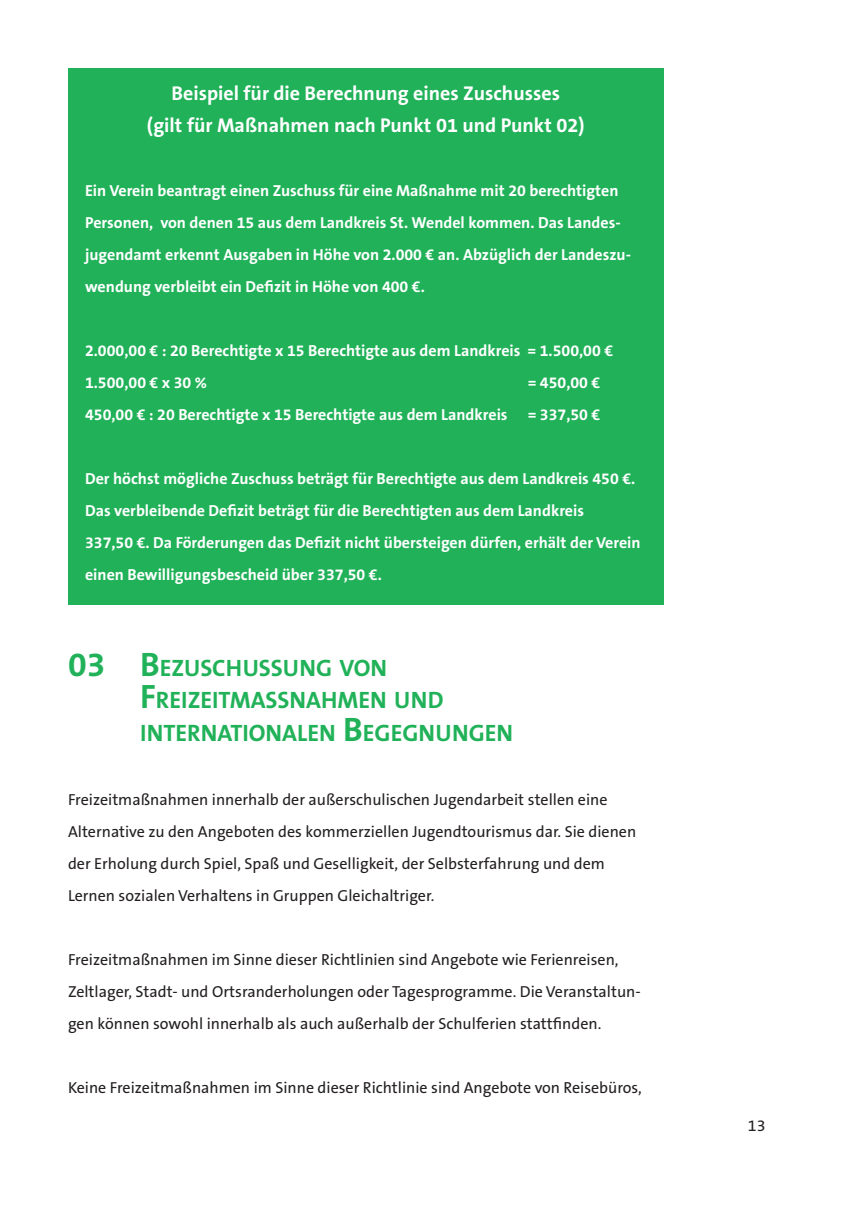
<style>
.page{position:relative;width:862px;height:1214px;background:#fff}
.page>*{position:absolute;margin:0;border:0;box-sizing:border-box;transform-origin:0 0}
.t1{font:700 34px "The Sans B7";color:#21b259}
.t2{font:700 23.8px/32px "The Sans B7";color:#21b259}
.t3{font:700 20px/32px "The Sans B7";color:#fff;text-align:center}
.t4{font:700 16px/32px "The Sans B7";color:#fff}
.t5{font:16px/32px "The Sans B5 Plain";color:#231f20}
.s1{font-size:34px}
</style>
<div class="page">
<div style="left:68px;top:68px;width:595px;height:536px;background:#21b259"></div>
<p class="t3" style="left:147px;top:78px;width:439px">Beispiel für die Berechnung eines Zuschusses<br>(gilt für Maßnahmen nach Punkt 01 und Punkt 02)</p>
<p class="t4" style="left:85px;top:175px;width:547px">Ein Verein beantragt einen Zuschuss für eine Maßnahme mit 20 berechtigten Personen, von denen 15 aus dem Landkreis St. Wendel kommen. Das Landes&shy;jugendamt erkennt Ausgaben in Höhe von 2.000 € an. Abzüglich der Landeszu&shy;wendung verbleibt ein Defizit in Höhe von 400 €.</p>
<p class="t4" style="left:85px;top:335px;width:529px">2.000,00 € : 20 Berechtigte x 15 Berechtigte aus dem Landkreis = 1.500,00 €<br>1.500,00 € x 30 %</p>
<p class="t4" style="left:528px;top:367px;width:74px">= 450,00 €</p>
<p class="t4" style="left:85px;top:399px;width:424px">450,00 € : 20 Berechtigte x 15 Berechtigte aus dem Landkreis</p>
<p class="t4" style="left:528px;top:399px;width:74px">= 337,50 €</p>
<p class="t4" style="left:85px;top:463px;width:557px">Der höchst mögliche Zuschuss beträgt für Berechtigte aus dem Landkreis 450 €.<br>Das verbleibende Defizit beträgt für die Berechtigten aus dem Landkreis<br>337,50 €. Da Förderungen das Defizit nicht übersteigen dürfen, erhält der Verein einen Bewilligungsbescheid über 337,50 €.</p>
<h2 class="t2" style="left:68px;top:653px;width:321px"><span class="s1">03 B</span>EZUSCHUSSUNG VON</h2>
<h1 class="t1" style="left:68px;top:679px;width:45px">F</h1>
<h2 class="t2" style="left:140px;top:685px;width:375px;text-indent:16px">REIZEITMASSNAHMEN UND<br>I NTERNATIONALEN <span class="s1">B</span>EGEGNUNGEN</h2>
<p class="t5" style="left:68px;top:783px;width:570px">Freizeitmaßnahmen innerhalb der außerschulischen Jugendarbeit stellen eine Alternative zu den Angeboten des kommerziellen Jugendtourismus dar. Sie dienen der Erholung durch Spiel, Spaß und Geselligkeit, der Selbsterfahrung und dem Lernen sozialen Verhaltens in Gruppen Gleichaltriger.</p>
<p class="t5" style="left:68px;top:943px;width:574px">Freizeitmaßnahmen im Sinne dieser Richtlinien sind Angebote wie Ferienreisen,<br>Zeltlager, Stadt- und Ortsranderholungen oder Tagesprogramme. Die Veranstaltun&shy;gen können sowohl innerhalb als auch außerhalb der Schulferien stattfinden.</p>
<p class="t5" style="left:68px;top:1071px;width:575px">Keine Freizeitmaßnahmen im Sinne dieser Richtlinie sind Angebote von Reisebüros,</p>
<p class="t5" style="left:748px;top:1109px;width:19px">13</p>
</div>
